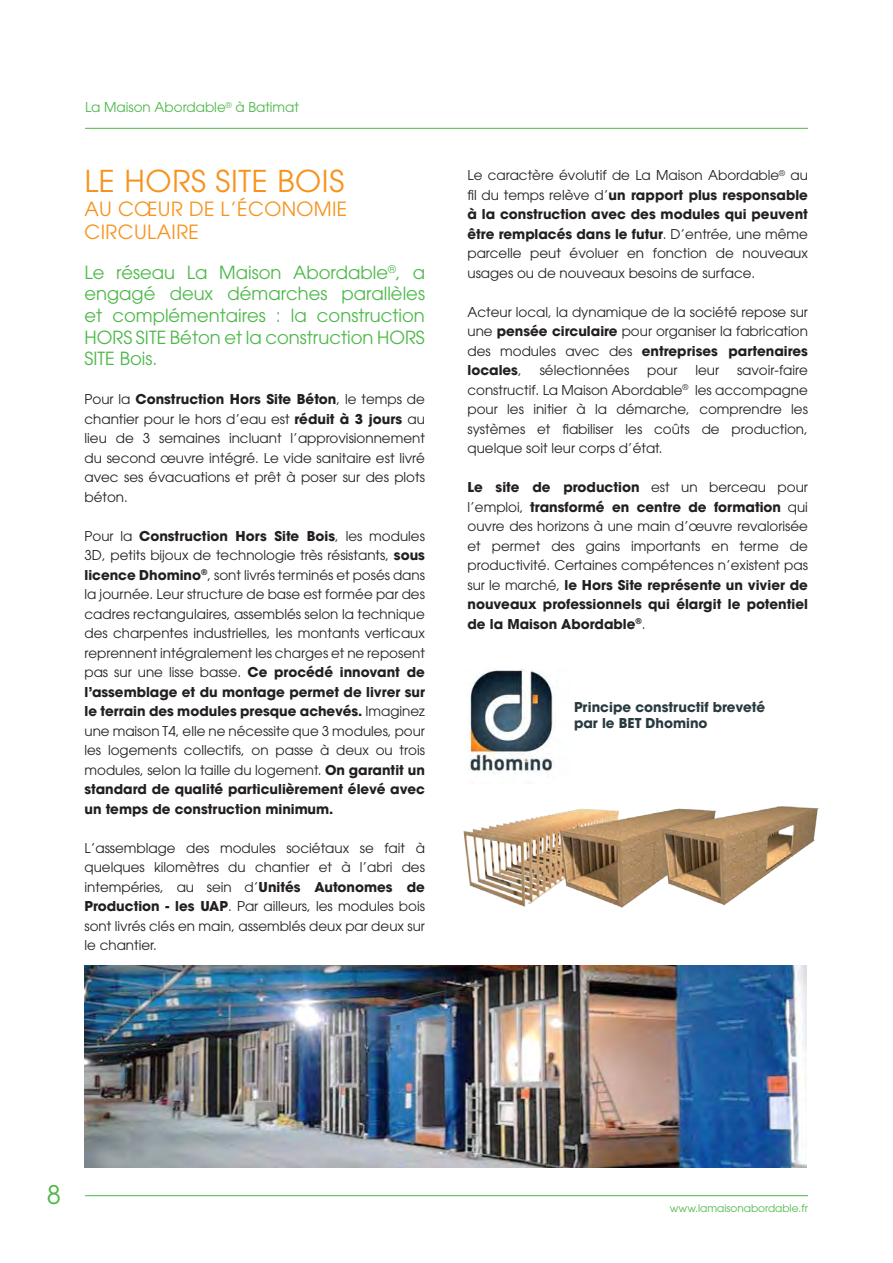
<style>
.page{position:relative;width:893px;height:1263px;background:#fff}
.page>*{position:absolute;margin:0;border:0;box-sizing:border-box;transform-origin:0 0}
.t1{font:30px "ITC Avant Garde Pro";letter-spacing:.02em;color:#f7931d}
.t2{font:25.5px "ITC Avant Garde Pro";color:#4cb848}
.t3{font:19.5px "ITC Avant Garde Pro";letter-spacing:.02em;color:#f7931d}
.t4{font:18px/21.6px "ITC Avant Garde Pro";color:#4cb848;text-align:justify}
.t5{font:13.5px/19.5px "ITC Avant Garde Pro";color:#231f20;text-align:justify}
.t6{font:700 13.5px "ITC Avant Garde Pro";color:#283940}
.t7{font:13.5px "ITC Avant Garde Pro";color:#4cb848}
.t8{font:10.5px "ITC Avant Garde Pro";color:#4cb848}
.s1{font-weight:700}
</style>
<div class="page">
<img style="left:463px;top:806px;width:356px;height:102px">
<img style="left:84px;top:965px;width:723px;height:203px">
<img style="left:469px;top:669px;width:85px;height:104px">
<hr style="left:85px;top:1195px;width:723px;height:1px;background:#4cb848">
<hr style="left:85px;top:128px;width:723px;height:1px;background:#4cb848">
<p class="t7" style="left:85px;top:99px;width:216px">La Maison Abordable<sup>®</sup> à Batimat</p>
<p class="t1" style="left:85px;top:163px;width:261px">LE HORS SITE BOIS</p>
<p class="t3" style="left:85px;top:196px;width:264px">AU CŒUR DE L’ÉCONOMIE</p>
<p class="t3" style="left:85px;top:220px;width:116px">CIRCULAIRE</p>
<p class="t4" style="left:85px;top:261px;width:342px">Le réseau La Maison Abordable<sup>®</sup>, a engagé deux démarches parallèles et complémentaires : la construction HORS SITE Béton et la construction HORS SITE Bois.</p>
<p class="t5" style="left:84px;top:389px;width:342px">Pour la <span class="s1">Construction Hors Site Béton</span>, le temps de chantier pour le hors d’eau est <span class="s1">réduit à 3 jours</span> au lieu de 3 semaines incluant l’approvisionnement du second œuvre intégré. Le vide sanitaire est livré avec ses évacuations et prêt à poser sur des plots béton.</p>
<p class="t5" style="left:84px;top:526px;width:342px">Pour la <span class="s1">Construction Hors Site Bois</span>, les modules 3D, petits bijoux de technologie très résistants, <span class="s1">sous licence Dhomino</span><sup>®</sup>, sont livrés terminés et posés dans la journée. Leur structure de base est formée par des cadres rectangulaires, assemblés selon la technique des charpentes industrielles, les montants verticaux reprennent intégralement les charges et ne reposent pas sur une lisse basse. <span class="s1">Ce procédé innovant de l’assemblage et du montage permet de livrer sur le terrain des modules presque achevés.</span> Imaginez une maison T4, elle ne nécessite que 3 modules, pour les logements collectifs, on passe à deux ou trois modules, selon la taille du logement. <span class="s1">On garantit un standard de qualité particulièrement élevé avec un temps de construction minimum.</span></p>
<p class="t5" style="left:85px;top:838px;width:342px">L’assemblage des modules sociétaux se fait à quelques kilomètres du chantier et à l’abri des intempéries, au sein d’<span class="s1">Unités Autonomes de Production - les UAP</span>. Par ailleurs, les modules bois sont livrés clés en main, assemblés deux par deux sur le chantier.</p>
<p class="t5" style="left:467px;top:165px;width:342px">Le caractère évolutif de La Maison Abordable<sup>®</sup> au fil du temps relève d’<span class="s1">un rapport plus responsable à la construction avec des modules qui peuvent être remplacés dans le futur</span>. D’entrée, une même parcelle peut évoluer en fonction de nouveaux usages ou de nouveaux besoins de surface.</p>
<p class="t5" style="left:467px;top:302px;width:342px">Acteur local, la dynamique de la société repose sur une <span class="s1">pensée circulaire</span> pour organiser la fabrication des modules avec des <span class="s1">entreprises partenaires locales</span>,</p>
<p class="t5" style="left:540px;top:360px;width:91px">sélectionnées</p>
<p class="t5" style="left:647px;top:360px;width:32px">pour</p>
<p class="t5" style="left:695px;top:360px;width:25px">leur</p>
<p class="t5" style="left:467px;top:360px;width:342px;text-indent:270px">savoir-faire constructif. La Maison Abordable<sup>®</sup> les accompagne pour les initier à la démarche, comprendre les systèmes et fiabiliser les coûts de production, quelque soit leur corps d’état.</p>
<p class="t5" style="left:467px;top:477px;width:342px"><span class="s1">Le site de production</span> est un berceau pour l’emploi, <span class="s1">transformé en centre de formation</span> qui ouvre des horizons à une main d’œuvre revalorisée et permet des gains importants en terme de productivité. Certaines compétences n’existent pas sur le marché, <span class="s1">le Hors Site représente un vivier de nouveaux professionnels qui élargit le potentiel de la Maison Abordable</span><sup>®</sup>.</p>
<p class="t6" style="left:574px;top:698px;width:193px">Principe constructif breveté</p>
<p class="t6" style="left:574px;top:714px;width:135px">par le BET Dhomino</p>
<h2 class="t2" style="left:47px;top:1179px;width:16px">8</h2>
<p class="t8" style="left:670px;top:1201px;width:140px">www.lamaisonabordable.fr</p>
</div>
